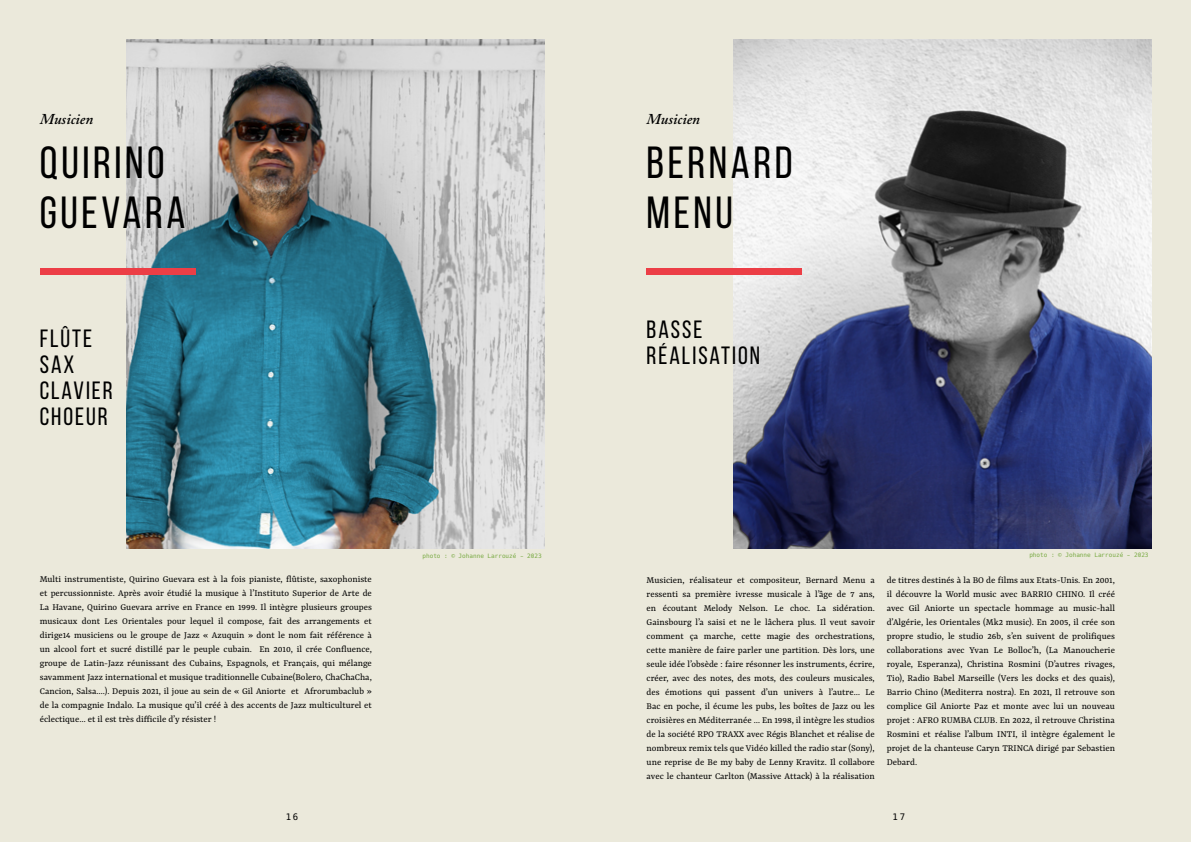
<style>
.page{position:relative;width:1191px;height:842px;background:#ebe9db}
.page>*{position:absolute;margin:0;border:0;box-sizing:border-box;transform-origin:0 0}
.t1{font:45px/50px "Bebas Neue";letter-spacing:.08em;color:#000}
.t2{font:25px/26px "Bebas Neue";letter-spacing:.08em;color:#000}
.t3{font:italic 600 15px "Adobe Caslon Pro";color:#000}
.t4{font:10px/14px "Yrsa";color:#000;text-align:justify}
.t5{font:9px "Hack";color:#000}
.t6{font:6px "Hack";color:#78aa42}
</style>
<div class="page">
<img style="left:733px;top:40px;width:418px;height:509px">
<img style="left:127px;top:40px;width:417px;height:509px">
<div style="left:646px;top:268px;width:156px;height:7px;background:#ec3e46"></div>
<div style="left:40px;top:268px;width:156px;height:7px;background:#ec3e46"></div>
<h3 class="t3" style="left:40px;top:110px;width:55px">Musicien</h3>
<h1 class="t1" style="left:40px;top:137px;width:147px">QUIRINO<br>GUEVARA</h1>
<h2 class="t2" style="left:40px;top:325px;width:75px">FLÛTE<br>SAX<br>CLAVIER<br>CHOEUR</h2>
<p class="t4" style="left:40px;top:573px;width:334px">Multi instrumentiste, Quirino Guevara est à la fois pianiste, flûtiste, saxophoniste et percussionniste. Après avoir étudié la musique à l’Instituto Superior de Arte de La Havane, Quirino Guevara arrive en France en 1999. Il intègre plusieurs groupes musicaux dont Les Orientales pour lequel il compose, fait des arrangements et dirige14 musiciens ou le groupe de Jazz « Azuquin » dont le nom fait référence à un alcool fort et sucré distillé par le peuple cubain. En 2010, il crée Confluence, groupe de Latin-Jazz réunissant des Cubains, Espagnols, et Français, qui mélange savamment Jazz international et musique traditionnelle Cubaine(Bolero, ChaChaCha, Cancion, Salsa….). Depuis 2021, il joue au sein de « Gil Aniorte et Afrorumbaclub » de la compagnie Indalo. La musique qu’il créé à des accents de Jazz multiculturel et éclectique… et il est très difficile d’y résister !</p>
<h3 class="t3" style="left:646px;top:110px;width:55px">Musicien</h3>
<h1 class="t1" style="left:646px;top:137px;width:148px">BERNARD<br>MENU</h1>
<h2 class="t2" style="left:646px;top:316px;width:115px">BASSE<br>RÉALISATION</h2>
<p class="t6" style="left:422px;top:552px;width:121px">photo : © Johanne Larrouzé - 2023</p>
<p class="t6" style="left:1029px;top:551px;width:121px">photo : © Johanne Larrouzé - 2023</p>
<p class="t4" style="left:646px;top:573px;width:230px">Musicien, réalisateur et compositeur, Bernard Menu a ressenti sa première ivresse musicale à l’âge de 7 ans, en écoutant Melody Nelson. Le choc. La sidération.<br>Gainsbourg l’a saisi et ne le lâchera plus. Il veut savoir comment ça marche, cette magie des orchestrations, cette manière de faire parler une partition. Dès lors, une seule idée l’obsède : faire résonner les instruments, écrire, créer, avec des notes, des mots, des couleurs musicales, des émotions qui passent d’un univers à l’autre… Le Bac en poche, il écume les pubs, les boîtes de Jazz ou les croisières en Méditerranée … En 1998, il intègre les studios de la société RPO TRAXX avec Régis Blanchet et réalise de nombreux remix tels que Vidéo killed the radio star (Sony), une reprise de Be my baby de Lenny Kravitz. Il collabore avec le chanteur Carlton (Massive Attack) à la réalisation</p>
<p class="t4" style="left:886px;top:573px;width:230px">de titres destinés à la BO de films aux Etats-Unis. En 2001, il découvre la World music avec BARRIO CHINO. Il créé avec Gil Aniorte un spectacle hommage au music-hall d’Algérie, les Orientales (Mk2 music). En 2005, il crée son propre studio, le studio 26b, s’en suivent de prolifiques collaborations avec Yvan Le Bolloc’h, (La Manoucherie royale, Esperanza), Christina Rosmini (D’autres rivages, Tio), Radio Babel Marseille (Vers les docks et des quais), Barrio Chino (Mediterra nostra). En 2021, Il retrouve son complice Gil Aniorte Paz et monte avec lui un nouveau projet : AFRO RUMBA CLUB. En 2022, il retrouve Christina Rosmini et réalise l’album INTI, il intègre également le projet de la chanteuse Caryn TRINCA dirigé par Sebastien Debard.</p>
<p class="t5" style="left:286px;top:811px;width:14px">16</p>
<p class="t5" style="left:892px;top:811px;width:14px">17</p>
</div>
